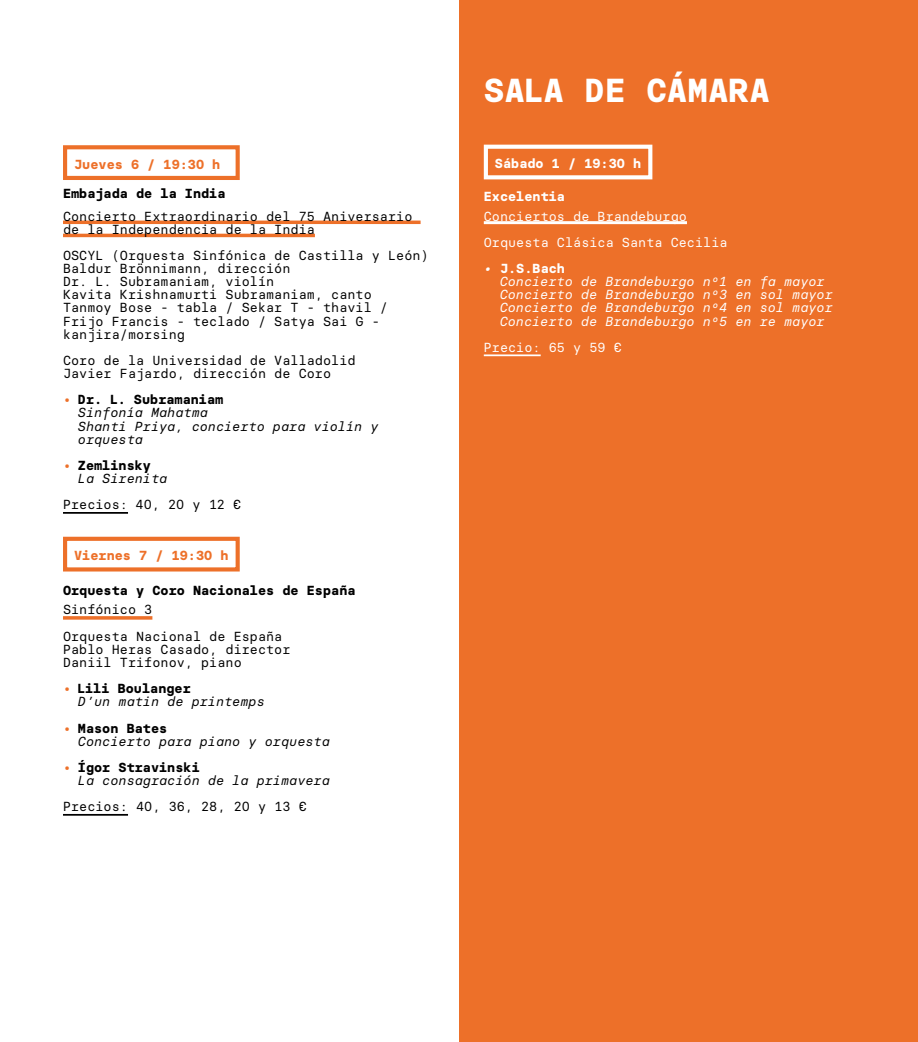
<style>
.page{position:relative;width:918px;height:1042px;background:#fff}
.page>*{position:absolute;margin:0;border:0;box-sizing:border-box;transform-origin:0 0}
.t1{font:700 33.25px "Basier Circle Mono";color:#fff}
.t2{font:13.12px/13.1px "Basier Circle Mono";color:#000}
.t3{font:italic 13.12px/13.1px "Basier Circle Mono";color:#000}
.t4{font:italic 13.12px/13.1px "Basier Circle Mono";color:#fff}
.t5{font:13.12px/26.2px "Basier Circle Mono";color:#fff}
.t6{font:700 13.12px "Basier Circle Mono";color:#000}
.t7{font:700 13.12px "Basier Circle Mono";color:#ed7029}
.t8{font:700 13.12px "Basier Circle Mono";color:#fff}
.s1{font-weight:700;font-style:normal;color:#ed7029}
.s2{font-weight:700;font-style:normal}
</style>
<div class="page">
<hr style="left:63px;top:221px;width:357px;height:3px;background:#ed7029">
<hr style="left:63px;top:234px;width:252px;height:3px;background:#ed7029">
<hr style="left:63px;top:512px;width:65px;height:2px;background:#000">
<svg style="left:63px;top:616px;width:89px;height:4px"></svg>
<hr style="left:63px;top:814px;width:65px;height:2px;background:#000">
<div style="left:63px;top:145px;width:177px;height:35px;border:4px solid #ed7029"></div>
<div style="left:63px;top:537px;width:177px;height:34px;border:4px solid #ed7029"></div>
<div style="left:459px;top:0;width:459px;height:1042px;background:#ed7029"></div>
<hr style="left:484px;top:221px;width:203px;height:3px;background:#fff">
<hr style="left:484px;top:354px;width:57px;height:2px;background:#fff">
<div style="left:484px;top:145px;width:168px;height:34px;border:4px solid #fff"></div>
<p class="t7" style="left:74px;top:156px;width:148px">Jueves 6 / 19:30 h</p>
<p class="t6" style="left:63px;top:186px;width:164px">Embajada de la India</p>
<p class="t2" style="left:63px;top:209px;width:351px">Concierto Extraordinario del 75 Aniversario de la Independencia de la India</p>
<p class="t2" style="left:63px;top:248px;width:367px">OSCYL (Orquesta Sinfónica de Castilla y León)<br>Baldur Brönnimann, dirección<br>Dr. L. Subramaniam, violín<br>Kavita Krishnamurti Subramaniam, canto<br>Tanmoy Bose - tabla / Sekar T - thavil / Frijo Francis - teclado / Satya Sai G - kanjira/morsing</p>
<p class="t2" style="left:63px;top:353px;width:294px">Coro de la Universidad de Valladolid<br>Javier Fajardo, dirección de Coro</p>
<p class="t3" style="left:78px;top:393px;width:302px;text-indent:-15px"><span class="s1">•</span> <span class="s2">Dr. L. Subramaniam<br></span>Sinfonía Mahatma<br>Shanti Priya, concierto para violín y orquesta</p>
<p class="t3" style="left:78px;top:458px;width:91px;text-indent:-15px"><span class="s1">•</span> <span class="s2">Zemlinsky<br></span>La Sirenita</p>
<p class="t2" style="left:63px;top:498px;width:180px">Precios: 40, 20 y 12 €</p>
<p class="t7" style="left:74px;top:547px;width:156px">Viernes 7 / 19:30 h</p>
<p class="t6" style="left:63px;top:582px;width:294px">Orquesta y Coro Nacionales de España</p>
<p class="t2" style="left:63px;top:596px;width:221px;line-height:26.2px">Sinfónico 3<br>Orquesta Nacional de España</p>
<p class="t2" style="left:63px;top:642px;width:229px">Pablo Heras Casado, director<br>Daniil Trifonov, piano</p>
<p class="t3" style="left:78px;top:682px;width:188px;text-indent:-15px"><span class="s1">•</span> <span class="s2">Lili Boulanger<br></span>D’un matin de printemps</p>
<p class="t3" style="left:78px;top:721px;width:253px;text-indent:-15px"><span class="s1">•</span> <span class="s2">Mason Bates<br></span>Concierto para piano y orquesta</p>
<p class="t3" style="left:78px;top:760px;width:253px;text-indent:-15px"><span class="s1">•</span> <span class="s2">Ígor Stravinski<br></span>La consagración de la primavera</p>
<p class="t2" style="left:63px;top:800px;width:245px">Precios: 40, 36, 28, 20 y 13 €</p>
<h1 class="t1" style="left:484px;top:70px;width:288px">SALA DE CÁMARA</h1>
<p class="t8" style="left:495px;top:155px;width:148px">Sábado 1 / 19:30 h</p>
<p class="t8" style="left:484px;top:188px;width:83px">Excelentia</p>
<p class="t5" style="left:484px;top:203px;width:245px">Conciertos de Brandeburgo<br>Orquesta Clásica Santa Cecilia</p>
<p class="t4" style="left:500px;top:262px;width:335px;text-indent:-16px">• <span class="s2">J.S.Bach<br></span>Concierto de Brandeburgo nº1 en fa mayor Concierto de Brandeburgo nº3 en sol mayor Concierto de Brandeburgo nº4 en sol mayor Concierto de Brandeburgo nº5 en re mayor</p>
<p class="t5" style="left:484px;top:334px;width:140px">Precio: 65 y 59 €</p>
</div>
